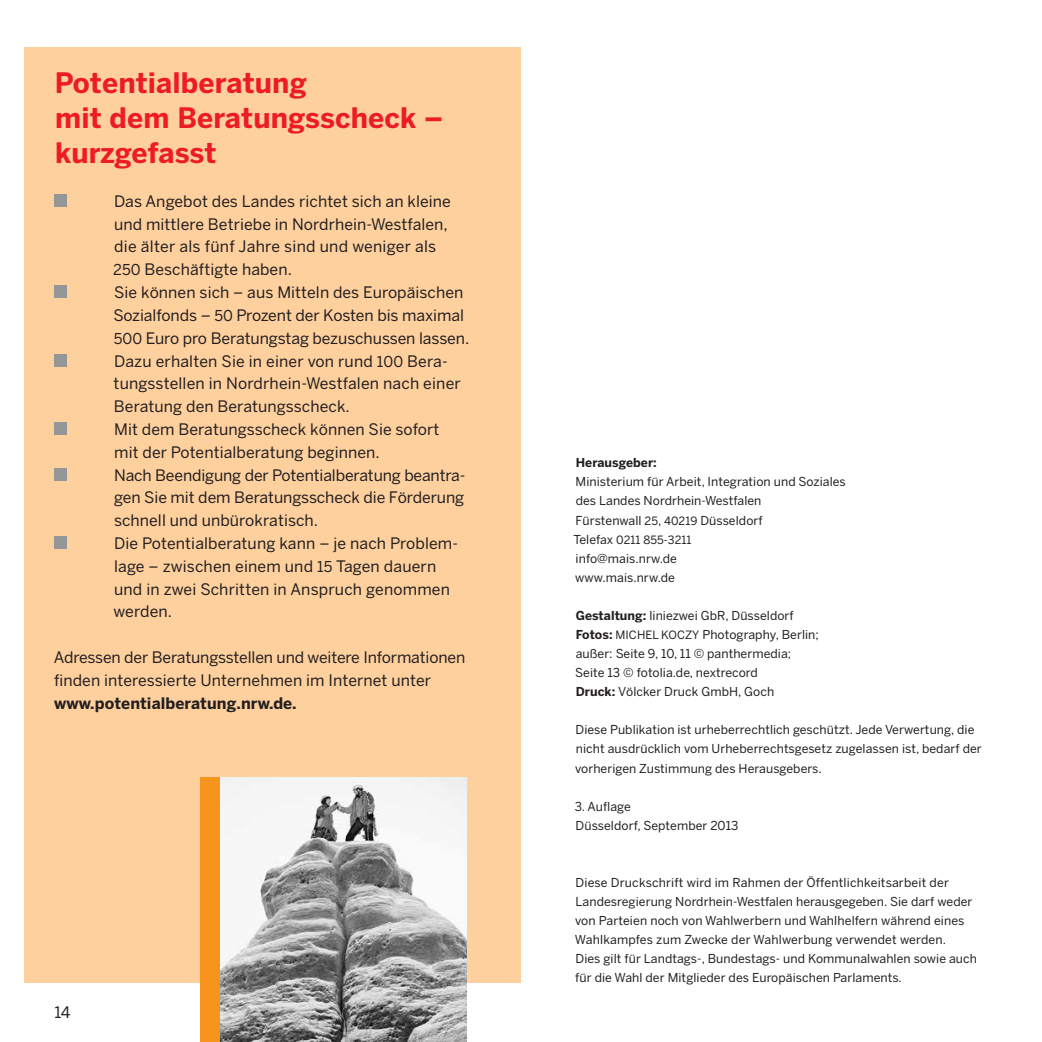
<style>
.page{position:relative;width:1042px;height:1042px;background:#fff}
.page>*{position:absolute;margin:0;border:0;box-sizing:border-box;transform-origin:0 0}
.t1{font:700 28px/35px "Benton Sans";letter-spacing:.005em;color:#ed1c24}
.t2{font:15.75px/22.8px "Benton Sans";letter-spacing:.005em;color:#231f20}
.t3{font:700 15.75px "Benton Sans";letter-spacing:.005em;color:#231f20}
.t4{font:12.25px/19.1px "Benton Sans";letter-spacing:.005em;color:#231f20}
.t5{font:700 12.25px "Benton Sans";letter-spacing:.005em;color:#231f20}
.t6{font:11.38px "Benton Sans";letter-spacing:.005em;color:#231f20}
.s1{font-size:14.88px}
.s2{font-size:11.38px}
.s3{font-size:12.25px}
.s4{font-weight:700}
</style>
<div class="page">
<div style="left:25px;top:47px;width:496px;height:935px;background:#fed09e"></div>
<div style="left:55px;top:194px;width:12px;height:13px;background:#949698"></div>
<div style="left:55px;top:286px;width:12px;height:12px;background:#949698"></div>
<div style="left:55px;top:354px;width:12px;height:12px;background:#949698"></div>
<div style="left:55px;top:422px;width:12px;height:13px;background:#949698"></div>
<div style="left:55px;top:468px;width:12px;height:12px;background:#949698"></div>
<div style="left:55px;top:536px;width:12px;height:13px;background:#949698"></div>
<img style="left:220px;top:777px;width:246px;height:265px">
<div style="left:200px;top:777px;width:20px;height:265px;background:#f7941d"></div>
<h1 class="t1" style="left:55px;top:65px;width:390px">Potentialberatung<br>mit dem Beratungsscheck – kurzgefasst</h1>
<p class="t2" style="left:113px;top:189px;width:357px">Das Angebot des Landes richtet sich an kleine und mittlere Betriebe in Nordrhein-Westfalen, die älter als fünf Jahre sind und weniger als<br><span class="s1">250</span> Beschäftigte haben.<br>Sie können sich – aus Mitteln des Europäischen Sozialfonds – <span class="s1">50</span> Prozent der Kosten bis maximal <span class="s1">500</span> Euro pro Beratungstag bezuschussen lassen.<br>Dazu erhalten Sie in einer von rund <span class="s1">100</span> Bera&shy;tungsstellen in Nordrhein-Westfalen nach einer Beratung den Beratungsscheck.<br>Mit dem Beratungsscheck können Sie sofort<br>mit der Potentialberatung beginnen.<br>Nach Beendigung der Potentialberatung beantra&shy;gen Sie mit dem Beratungsscheck die Förderung schnell und unbürokratisch.<br>Die Potentialberatung kann – je nach Problem&shy;lage – zwischen einem und <span class="s1">15</span> Tagen dauern<br>und in zwei Schritten in Anspruch genommen werden.</p>
<p class="t2" style="left:54px;top:646px;width:413px">Adressen der Beratungsstellen und weitere Informationen finden interessierte Unternehmen im Internet unter</p>
<p class="t3" style="left:54px;top:693px;width:244px">www.potentialberatung.nrw.de.</p>
<p class="t2" style="left:55px;top:1000px;width:18px">14</p>
<p class="t5" style="left:576px;top:455px;width:83px">Herausgeber:</p>
<p class="t4" style="left:575px;top:472px;width:272px">Ministerium für Arbeit, Integration und Soziales des Landes Nordrhein-Westfalen<br>Fürstenwall <span class="s2">25</span>, <span class="s2">40219</span> Düsseldorf</p>
<p class="t6" style="left:573px;top:533px;width:120px"><span class="s3">Telefax</span> 0211 855-3211</p>
<p class="t4" style="left:575px;top:548px;width:103px">info@mais.nrw.de www.mais.nrw.de</p>
<p class="t4" style="left:575px;top:606px;width:245px"><span class="s4">Gestaltung:</span> liniezwei GbR, Düsseldorf <span class="s4">Fotos:</span> <span class="s2">MICHEL KOCZY</span> Photography, Berlin; außer: Seite 9, 10, 11 © panthermedia; Seite 13 © fotolia.de, nextrecord<br><span class="s4">Druck:</span> Völcker Druck GmbH, Goch</p>
<p class="t4" style="left:575px;top:720px;width:408px">Diese Publikation ist urheberrechtlich geschützt. Jede Verwertung, die nicht ausdrücklich vom Urheberrechtsgesetz zugelassen ist, bedarf der vorherigen Zustimmung des Herausgebers.</p>
<p class="t4" style="left:575px;top:796px;width:165px">3. Auflage<br>Düsseldorf, September 2013</p>
<p class="t4" style="left:575px;top:873px;width:404px">Diese Druckschrift wird im Rahmen der Öffentlichkeitsarbeit der Landesregierung Nordrhein-Westfalen herausgegeben. Sie darf weder von Parteien noch von Wahlwerbern und Wahlhelfern während eines Wahlkampfes zum Zwecke der Wahlwerbung verwendet werden.<br>Dies gilt für Landtags-, Bundestags- und Kommunalwahlen sowie auch für die Wahl der Mitglieder des Europäischen Parlaments.</p>
</div>
